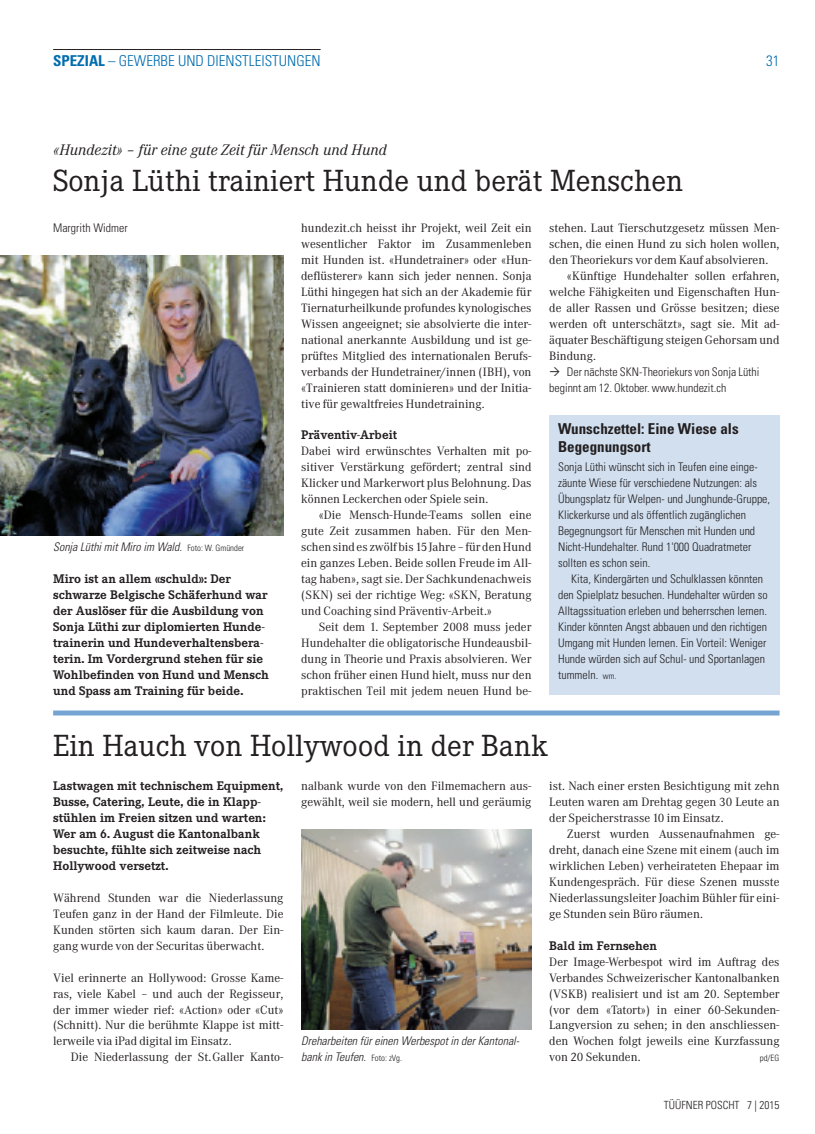
<style>
.page{position:relative;width:815px;height:1134px;background:#fff}
.page>*{position:absolute;margin:0;border:0;box-sizing:border-box;transform-origin:0 0}
.t1{font:30px "Corporate EBQ";color:#231f20}
.t2{font:italic 15px "Corporate ABQ";color:#231f20}
.t3{font:700 condensed 15px/17.5px "Univers LT Std";color:#231f20}
.t4{font:300 condensed 15px "Univers LT Std";color:#006caf}
.t5{font:700 12.25px/16px "Corporate EBQ";color:#231f20}
.t6{font:11.88px/16px "Corporate ABQ";color:#231f20;text-align:justify}
.t7{font:300 condensed 11.88px/16px "Univers LT Std";color:#231f20}
.t8{font:italic 300 condensed 11.88px/16px "Univers LT Std";color:#231f20}
.t9{font:300 condensed 11.25px "Univers LT Std";color:#231f20}
.t10{font:300 condensed 8.75px "Univers LT Std";color:#231f20}
.s1{font-weight:700}
.s2{font-size:8.75px}
.s3{font-style:normal;font-size:8.75px}
</style>
<div class="page">
<div style="left:549px;top:415px;width:231px;height:279px;background:#d1dfef"></div>
<hr style="left:53px;top:49px;width:268px;height:1px;background:#231f20">
<img style="left:0;top:255px;width:283px;height:280px">
<div style="left:53px;top:710px;width:727px;height:5px;background:#75a4d2"></div>
<img style="left:301px;top:829px;width:230px;height:200px">
<p class="t4" style="left:53px;top:51px;width:269px"><span class="s1">SPEZIAL</span> – GEWERBE UND DIENSTLEISTUNGEN</p>
<p class="t4" style="left:766px;top:51px;width:15px">31</p>
<p class="t2" style="left:53px;top:141px;width:335px">«Hundezit» – für eine gute Zeit für Mensch und Hund</p>
<h1 class="t1" style="left:53px;top:164px;width:631px">Sonja Lüthi trainiert Hunde und berät Menschen</h1>
<p class="t7" style="left:53px;top:220px;width:76px">Margrith Widmer</p>
<p class="t6" style="left:301px;top:220px;width:232px">hundezit.ch heisst ihr Projekt, weil Zeit ein wesentlicher Faktor im Zusammenleben mit Hunden ist. «Hundetrainer» oder «Hun&shy;deflüsterer» kann sich jeder nennen. Sonja Lüthi hingegen hat sich an der Akademie für Tiernaturheilkunde profundes kynologisches Wissen angeeignet; sie absolvierte die inter&shy;national anerkannte Ausbildung und ist ge&shy;prüftes Mitglied des internationalen Berufs&shy;verbands der Hundetrainer/innen (IBH), von «Trainieren statt dominieren» und der Initia&shy;tive für gewaltfreies Hundetraining.</p>
<p class="t5" style="left:301px;top:427px;width:97px">Präventiv-Arbeit</p>
<p class="t6" style="left:301px;top:443px;width:232px">Dabei wird erwünschtes Verhalten mit po&shy;sitiver Verstärkung gefördert; zentral sind Klicker und Markerwort plus Belohnung. Das können Leckerchen oder Spiele sein.</p>
<p class="t6" style="left:301px;top:507px;width:232px;text-indent:18px">«Die Mensch-Hunde-Teams sollen eine gute Zeit zusammen haben. Für den Men&shy;schen sind es zwölf bis 15 Jahre – für den Hund ein ganzes Leben. Beide sollen Freude im All&shy;tag haben», sagt sie. Der Sachkundenachweis (SKN) sei der richtige Weg: «SKN, Beratung und Coaching sind Präventiv-Arbeit.»</p>
<p class="t6" style="left:301px;top:619px;width:232px;text-indent:18px">Seit dem 1. September 2008 muss jeder Hundehalter die obligatorische Hundeausbil&shy;dung in Theorie und Praxis absolvieren. Wer schon früher einen Hund hielt, muss nur den praktischen Teil mit jedem neuen Hund be-</p>
<p class="t6" style="left:549px;top:220px;width:232px">stehen. Laut Tierschutzgesetz müssen Men-</p>
<p class="t6" style="left:549px;top:236px;width:232px">schen, die einen Hund zu sich holen wollen,</p>
<p class="t6" style="left:549px;top:252px;width:221px">den Theoriekurs vor dem Kauf absolvieren.</p>
<p class="t6" style="left:567px;top:268px;width:214px">«Künftige Hundehalter sollen erfahren,</p>
<p class="t6" style="left:549px;top:284px;width:232px">welche Fähigkeiten und Eigenschaften Hun-</p>
<p class="t6" style="left:549px;top:300px;width:232px">de aller Rassen und Grösse besitzen; diese</p>
<p class="t6" style="left:549px;top:316px;width:232px">werden oft unterschätzt», sagt sie. Mit ad-</p>
<p class="t6" style="left:549px;top:332px;width:232px">äquater Beschäftigung steigen Gehorsam und</p>
<p class="t6" style="left:549px;top:348px;width:48px">Bindung.</p>
<p class="t7" style="left:549px;top:363px;width:212px;text-indent:18px">Der nächste SKN-Theoriekurs von Sonja Lüthi beginnt am 12. Oktober. www.hundezit.ch</p>
<p class="t3" style="left:558px;top:420px;width:182px">Wunschzettel: Eine Wiese als<br>Begegnungsort</p>
<p class="t7" style="left:558px;top:459px;width:214px">Sonja Lüthi wünscht sich in Teufen eine einge&shy;zäunte Wiese für verschiedene Nutzungen: als Übungsplatz für Welpen- und Junghunde-Gruppe, Klickerkurse und als öffentlich zugänglichen Begegnungsort für Menschen mit Hunden und Nicht-Hundehalter. Rund 1'000 Quadratmeter sollten es schon sein.</p>
<p class="t7" style="left:558px;top:571px;width:211px;text-indent:13px">Kita, Kindergärten und Schulklassen könnten den Spielplatz besuchen. Hundehalter würden so Alltagssituation erleben und beherrschen lernen.<br>Kinder könnten Angst abbauen und den richtigen Umgang mit Hunden lernen. Ein Vorteil: Weniger Hunde würden sich auf Schul- und Sportanlagen tummeln. <span class="s2">wm.</span></p>
<p class="t8" style="left:53px;top:539px;width:193px">Sonja Lüthi mit Miro im Wald. <span class="s3">Foto: W. Gmünder</span></p>
<p class="t5" style="left:53px;top:571px;width:217px">Miro ist an allem «schuld»: Der schwarze Belgische Schäferhund war der Auslöser für die Ausbildung von Sonja Lüthi zur diplomierten Hunde&shy;trainerin und Hundeverhaltensbera&shy;terin. Im Vordergrund stehen für sie Wohlbefinden von Hund und Mensch und Spass am Training für beide.</p>
<h1 class="t1" style="left:53px;top:728px;width:496px">Ein Hauch von Hollywood in der Bank</h1>
<p class="t5" style="left:53px;top:778px;width:232px">Lastwagen mit technischem Equipment, Busse, Catering, Leute, die in Klapp&shy;stühlen im Freien sitzen und warten:<br>Wer am 6. August die Kantonalbank besuchte, fühlte sich zeitweise nach Hollywood versetzt.</p>
<p class="t6" style="left:53px;top:890px;width:232px">Während Stunden war die Niederlassung Teufen ganz in der Hand der Filmleute. Die Kunden störten sich kaum daran. Der Ein&shy;gang wurde von der Securitas überwacht.</p>
<p class="t6" style="left:53px;top:970px;width:232px">Viel erinnerte an Hollywood: Grosse Kame&shy;ras, viele Kabel – und auch der Regisseur, der immer wieder rief: «Action» oder «Cut» (Schnitt). Nur die berühmte Klappe ist mitt&shy;lerweile via iPad digital im Einsatz.</p>
<p class="t6" style="left:71px;top:1049px;width:214px">Die Niederlassung der St.Galler Kanto-</p>
<p class="t6" style="left:301px;top:778px;width:232px">nalbank wurde von den Filmemachern aus&shy;gewählt, weil sie modern, hell und geräumig</p>
<p class="t6" style="left:549px;top:778px;width:232px">ist. Nach einer ersten Besichtigung mit zehn Leuten waren am Drehtag gegen 30 Leute an der Speicherstrasse 10 im Einsatz.</p>
<p class="t6" style="left:549px;top:826px;width:232px;text-indent:18px">Zuerst wurden Aussenaufnahmen ge&shy;dreht, danach eine Szene mit einem (auch im wirklichen Leben) verheirateten Ehepaar im Kundengespräch. Für diese Szenen musste Niederlassungsleiter Joachim Bühler für eini&shy;ge Stunden sein Büro räumen.</p>
<p class="t5" style="left:549px;top:937px;width:109px">Bald im Fernsehen</p>
<p class="t6" style="left:549px;top:954px;width:232px">Der Image-Werbespot wird im Auftrag des Verbandes Schweizerischer Kantonalbanken (VSKB) realisiert und ist am 20. September (vor dem «Tatort») in einer 60-Sekunden-Langversion zu sehen; in den anschliessen&shy;den Wochen folgt jeweils eine Kurzfassung von 20 Sekunden.</p>
<p class="t8" style="left:301px;top:1033px;width:220px">Dreharbeiten für einen Werbespot in der Kantonal&shy;bank in Teufen. <span class="s3">Foto: zVg.</span></p>
<p class="t10" style="left:760px;top:1053px;width:21px">pd/EG</p>
<p class="t9" style="left:664px;top:1098px;width:117px">TÜÜFNER POSCHT 7 | 2015</p>
</div>
